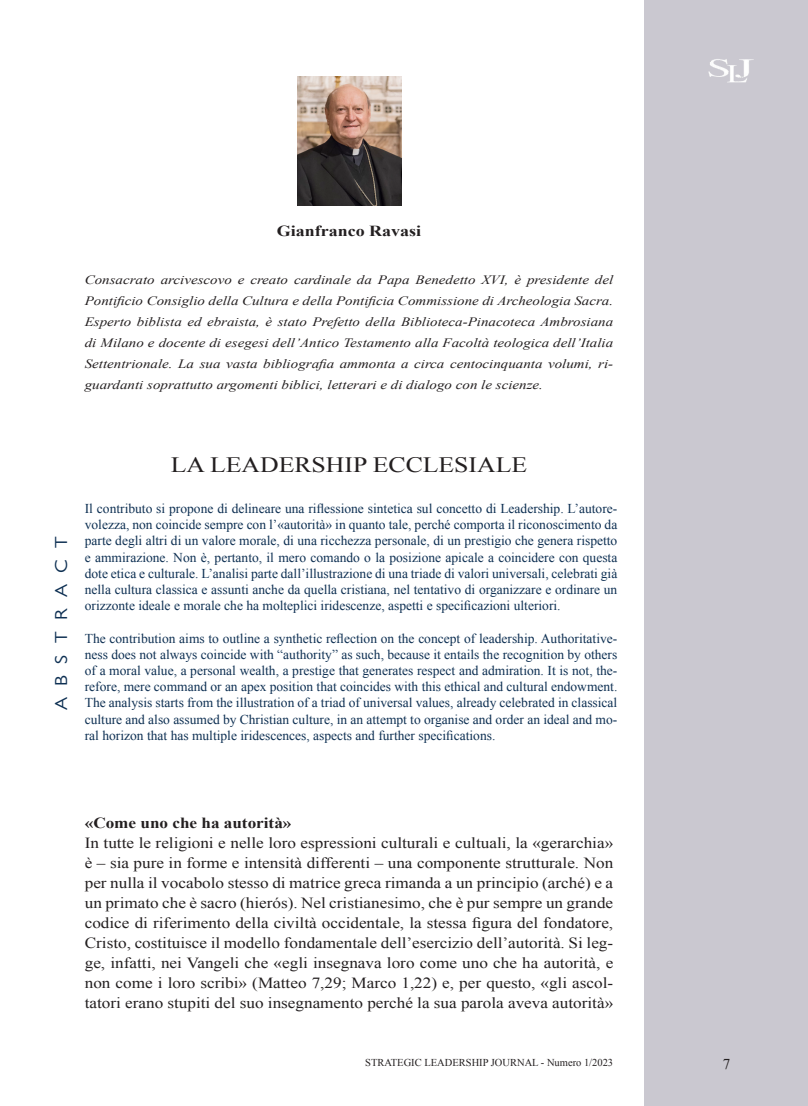
<style>
.page{position:relative;width:808px;height:1106px;background:#fff}
.page>*{position:absolute;margin:0;border:0;box-sizing:border-box;transform-origin:0 0}
.t1{font:21.9px "Times New Roman";color:#231f20;scale:1.18 1}
.t2{font:17.55px "Gill Sans";letter-spacing:.59em;color:#0e3053;scale:1.11 1}
.t3{font:15.45px/20px "Times New Roman";color:#231f20;text-align:justify;scale:1.11 1}
.t4{font:700 15.45px "Times New Roman";color:#231f20;scale:1.11 1}
.t5{font:700 15.3px "Times New Roman";color:#231f20;scale:1.18 1}
.t6{font:15px "Times New Roman";color:#231f20}
.t7{font:13.5px/16.2px "Times New Roman";color:#0e3053;text-align:justify}
.t8{font:italic 12.75px/21px "Times New Roman";color:#231f20;scale:1.18 1}
.t9{font:10.5px "Times New Roman";color:#231f20}
</style>
<div class="page">
<div style="left:645px;top:0;width:163px;height:1106px;background:#cac8d0"></div>
<img style="left:708px;top:59px;width:46px;height:24px">
<img style="left:298px;top:77px;width:103px;height:128px">
<p class="t5" style="left:277px;top:220px;width:124px">Gianfranco Ravasi</p>
<p class="t8" style="left:85px;top:269px;width:449px">Consacrato arcivescovo e creato cardinale da Papa Benedetto XVI, è presidente del<br>Pontificio Consiglio della Cultura e della Pontificia Commissione di Archeologia Sacra.</p>
<p class="t8" style="left:85px;top:311px;width:449px;text-align:justify">Esperto biblista ed ebraista, è stato Prefetto della Biblioteca-Pinacoteca Ambrosiana di Milano e docente di esegesi dell’Antico Testamento alla Facoltà teologica dell’Italia Settentrionale. La sua vasta bibliografia ammonta a circa centocinquanta volumi, ri&shy;guardanti soprattutto argomenti biblici, letterari e di dialogo con le scienze.</p>
<p class="t2" style="left:51px;top:710px;width:158px;rotate:-90deg">ABSTRACT</p>
<p class="t1" style="left:171px;top:450px;width:303px">LA LEADERSHIP ECCLESIALE</p>
<p class="t7" style="left:85px;top:500px;width:534px">Il contributo si propone di delineare una riflessione sintetica sul concetto di Leadership. L’autore&shy;volezza, non coincide sempre con l’«autorità» in quanto tale, perché comporta il riconoscimento da parte degli altri di un valore morale, di una ricchezza personale, di un prestigio che genera rispetto e ammirazione. Non è, pertanto, il mero comando o la posizione apicale a coincidere con questa dote etica e culturale. L’analisi parte dall’illustrazione di una triade di valori universali, celebrati già nella cultura classica e assunti anche da quella cristiana, nel tentativo di organizzare e ordinare un orizzonte ideale e morale che ha molteplici iridescenze, aspetti e specificazioni ulteriori.</p>
<p class="t7" style="left:85px;top:630px;width:534px">The contribution aims to outline a synthetic reflection on the concept of leadership. Authoritative&shy;ness does not always coincide with “authority” as such, because it entails the recognition by others of a moral value, a personal wealth, a prestige that generates respect and admiration. It is not, the&shy;refore, mere command or an apex position that coincides with this ethical and cultural endowment.<br>The analysis starts from the illustration of a triad of universal values, already celebrated in classical culture and also assumed by Christian culture, in an attempt to organise and order an ideal and mo&shy;ral horizon that has multiple iridescences, aspects and further specifications.</p>
<p class="t4" style="left:85px;top:812px;width:188px">«Come uno che ha autorità»</p>
<p class="t3" style="left:85px;top:832px;width:478px">In tutte le religioni e nelle loro espressioni culturali e cultuali, la «gerarchia» è – sia pure in forme e intensità differenti – una componente strutturale. Non per nulla il vocabolo stesso di matrice greca rimanda a un principio (arché) e a un primato che è sacro (hierós). Nel cristianesimo, che è pur sempre un grande codice di riferimento della civiltà occidentale, la stessa figura del fondatore, Cristo, costituisce il modello fondamentale dell’esercizio dell’autorità. Si leg&shy;ge, infatti, nei Vangeli che «egli insegnava loro come uno che ha autorità, e non come i loro scribi» (Matteo 7,29; Marco 1,22) e, per questo, «gli ascol&shy;tatori erano stupiti del suo insegnamento perché la sua parola aveva autorità»</p>
<p class="t9" style="left:365px;top:1055px;width:250px">STRATEGIC LEADERSHIP JOURNAL - Numero 1/2023</p>
<p class="t6" style="left:723px;top:1053px;width:9px">7</p>
</div>
